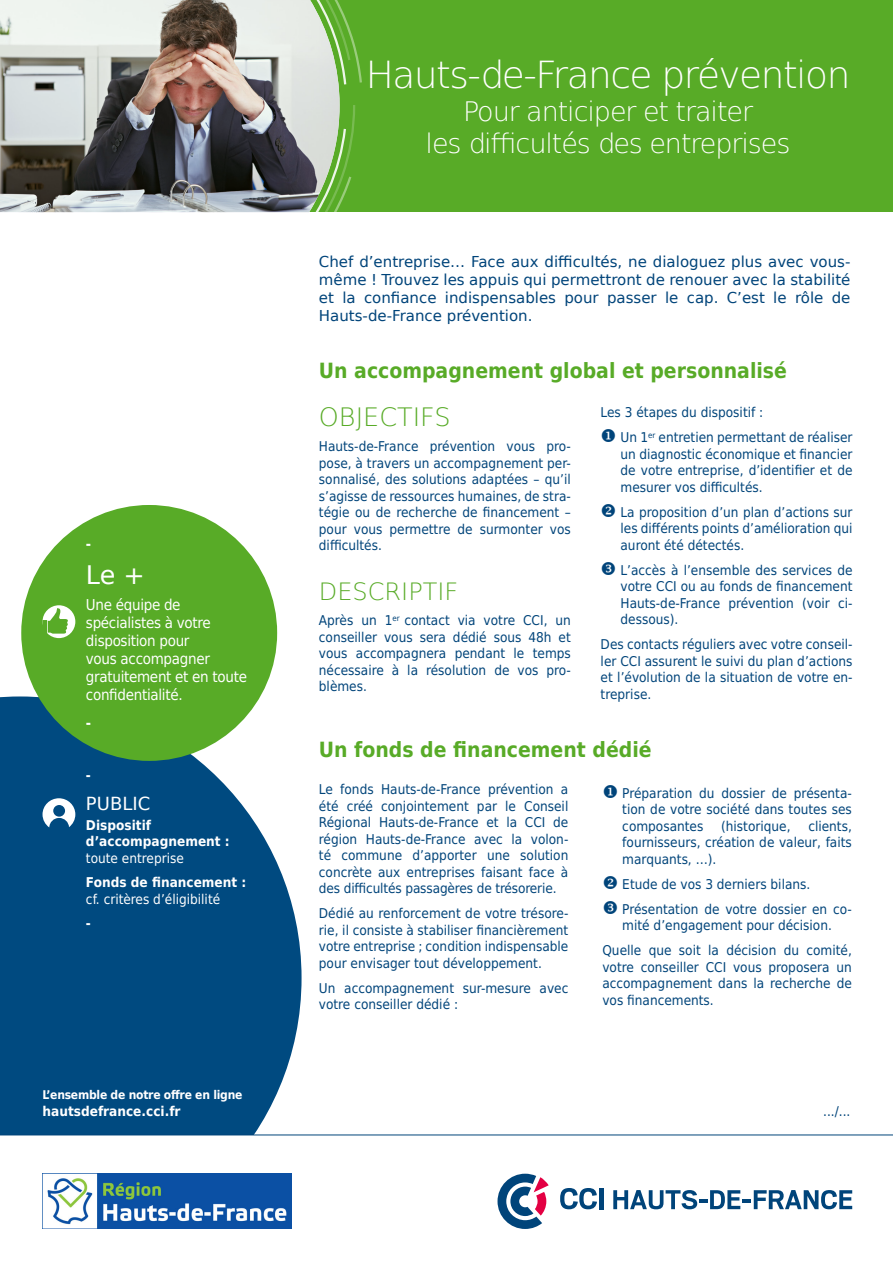
<style>
.page{position:relative;width:893px;height:1263px;background:#fff}
.page>*{position:absolute;margin:0;border:0;box-sizing:border-box;transform-origin:0 0}
.t1{font:200 37.5px "DejaVu Sans";letter-spacing:-.04em;color:#fff}
.t2{font:200 27px/32.4px "DejaVu Sans";letter-spacing:-.04em;color:#fff;text-align:center}
.t3{font:200 25.5px "DejaVu Sans";color:#58ab27}
.t4{font:25.5px "DejaVu Sans";color:#fff}
.t5{font:200 24px "DejaVu Sans";color:#58ab27}
.t6{font:700 21px "DejaVu Sans Condensed";color:#58ab27}
.t7{font:18px "DejaVu Sans";color:#fff}
.t8{font:15px/18px "DejaVu Sans";color:#00447a;text-align:justify}
.t9{font:15px/18px "DejaVu Sans Condensed";letter-spacing:-.02em;color:#fff}
.t10{font:700 14.4px "DejaVu Sans Condensed";color:#fff}
.t11{font:13.5px/16.5px "DejaVu Sans Condensed";color:#00447a;text-align:justify}
.t12{font:700 13.5px/16.2px "DejaVu Sans Condensed";color:#fff}
.t13{font:13.5px "DejaVu Sans Condensed";color:#fff}
.t14{font:700 12px "DejaVu Sans Condensed";letter-spacing:-.02em;color:#fff}
</style>
<div class="page">
<svg style="left:0;top:696px;width:302px;height:438px;background:#1e5f8f"></svg>
<div style="left:21px;top:505px;width:256px;height:256px;background:#58ab27;border-radius:50%"></div>
<div style="left:0;top:0;width:893px;height:212px;background:#58ab27"></div>
<svg style="left:560px;top:1188px;width:37px;height:21px"></svg>
<hr style="left:600px;top:1188px;width:4px;height:21px;background:#00447a">
<svg style="left:613px;top:1190px;width:239px;height:19px"></svg>
<svg style="left:497px;top:1174px;width:52px;height:55px"></svg>
<hr style="left:0;top:1134px;width:893px;height:1px;background:#00447a">
<img style="left:0;top:0;width:315px;height:212px">
<svg style="left:315px;top:0;width:47px;height:212px"></svg>
<svg style="left:43px;top:798px;width:32px;height:29px"></svg>
<img style="left:43px;top:1174px;width:248px;height:55px">
<div style="left:43px;top:605px;width:32px;height:33px;background:#fff;border-radius:50%"></div>
<svg style="left:43px;top:608px;width:25px;height:26px"></svg>
<p class="t10" style="left:86px;top:532px;width:7px">-</p>
<h3 class="t4" style="left:86px;top:554px;width:60px">Le +</h3>
<p class="t9" style="left:86px;top:595px;width:162px">Une équipe de spécialistes à votre disposition pour<br>vous accompagner gratuitement et en toute confidentialité.</p>
<p class="t10" style="left:86px;top:711px;width:7px">-</p>
<p class="t12" style="left:86px;top:766px;width:7px">-</p>
<h3 class="t7" style="left:86px;top:789px;width:66px">PUBLIC</h3>
<p class="t12" style="left:86px;top:817px;width:145px">Dispositif d’accompagnement :</p>
<p class="t13" style="left:86px;top:847px;width:99px">toute entreprise</p>
<p class="t12" style="left:86px;top:874px;width:162px">Fonds de financement :</p>
<p class="t13" style="left:86px;top:888px;width:136px">cf. critères d’éligibilité</p>
<p class="t12" style="left:86px;top:915px;width:7px">-</p>
<p class="t14" style="left:43px;top:1085px;width:202px">L’ensemble de notre offre en ligne</p>
<p class="t12" style="left:43px;top:1102px;width:140px">hautsdefrance.cci.fr</p>
<h1 class="t1" style="left:366px;top:47px;width:486px">Hauts-de-France prévention</h1>
<h2 class="t2" style="left:426px;top:93px;width:366px">Pour anticiper et traiter<br>les difficultés des entreprises</h2>
<p class="t8" style="left:319px;top:252px;width:533px">Chef d’entreprise… Face aux difficultés, ne dialoguez plus avec vous&shy;même ! Trouvez les appuis qui permettront de renouer avec la stabilité et la confiance indispensables pour passer le cap. C’est le rôle de Hauts-de-France prévention.</p>
<h3 class="t6" style="left:319px;top:353px;width:470px">Un accompagnement global et personnalisé</h3>
<h3 class="t3" style="left:319px;top:398px;width:133px">OBJECTIFS</h3>
<p class="t11" style="left:319px;top:438px;width:253px">Hauts-de-France prévention vous pro&shy;pose, à travers un accompagnement per&shy;sonnalisé, des solutions adaptées – qu’il s’agisse de ressources humaines, de stra&shy;tégie ou de recherche de financement – pour vous permettre de surmonter vos difficultés.</p>
<h3 class="t5" style="left:319px;top:574px;width:141px">DESCRIPTIF</h3>
<p class="t11" style="left:319px;top:612px;width:253px">Après un 1<sup>er</sup> contact via votre CCI, un conseiller vous sera dédié sous 48h et vous accompagnera pendant le temps nécessaire à la résolution de vos pro&shy;blèmes.</p>
<p class="t11" style="left:601px;top:404px;width:164px">Les 3 étapes du dispositif :</p>
<p class="t11" style="left:620px;top:429px;width:234px;text-indent:-20px">◆ Un 1<sup>er</sup> entretien permettant de réaliser un diagnostic économique et financier de votre entreprise, d’identifier et de mesurer vos difficultés.</p>
<p class="t11" style="left:621px;top:503px;width:234px;text-indent:-20px">❖ La proposition d’un plan d’actions sur les différents points d’amélioration qui auront été détectés.</p>
<p class="t11" style="left:621px;top:561px;width:234px">L’accès à l’ensemble des services de votre CCI ou au fonds de financement Hauts-de-France prévention (voir ci&shy;dessous).</p>
<p class="t11" style="left:601px;top:636px;width:253px">Des contacts réguliers avec votre conseil&shy;ler CCI assurent le suivi du plan d’actions et l’évolution de la situation de votre en&shy;treprise.</p>
<h3 class="t6" style="left:319px;top:732px;width:334px">Un fonds de financement dédié</h3>
<p class="t11" style="left:319px;top:781px;width:251px">Le fonds Hauts-de-France prévention a été créé conjointement par le Conseil Régional Hauts-de-France et la CCI de région Hauts-de-France avec la volon&shy;té commune d’apporter une solution concrète aux entreprises faisant face à des difficultés passagères de trésorerie.</p>
<p class="t11" style="left:319px;top:905px;width:251px">Dédié au renforcement de votre trésore&shy;rie, il consiste à stabiliser financièrement votre entreprise ; condition indispensable pour envisager tout développement.</p>
<p class="t11" style="left:319px;top:979px;width:251px">Un accompagnement sur-mesure avec votre conseiller dédié :</p>
<p class="t11" style="left:622px;top:784px;width:231px;text-indent:-20px">◆ Préparation du dossier de présenta&shy;tion de votre société dans toutes ses composantes</p>
<p class="t11" style="left:622px;top:817px;width:231px;text-indent:186px">clients, fournisseurs, création de valeur, faits marquants, …).</p>
<p class="t11" style="left:622px;top:871px;width:231px;line-height:25px;text-indent:-20px">❖ Etude de vos 3 derniers bilans.<br>Présentation de votre dossier en co-</p>
<p class="t11" style="left:602px;top:913px;width:251px;line-height:25px;text-align:center">mité d’engagement pour décision.<br>Quelle que soit la décision du comité,</p>
<p class="t11" style="left:602px;top:958px;width:251px">votre conseiller CCI vous proposera un accompagnement dans la recherche de vos financements.</p>
<p class="t11" style="left:721px;top:817px;width:71px">(historique,</p>
<p class="t11" style="left:823px;top:1103px;width:29px">.../...</p>
</div>
